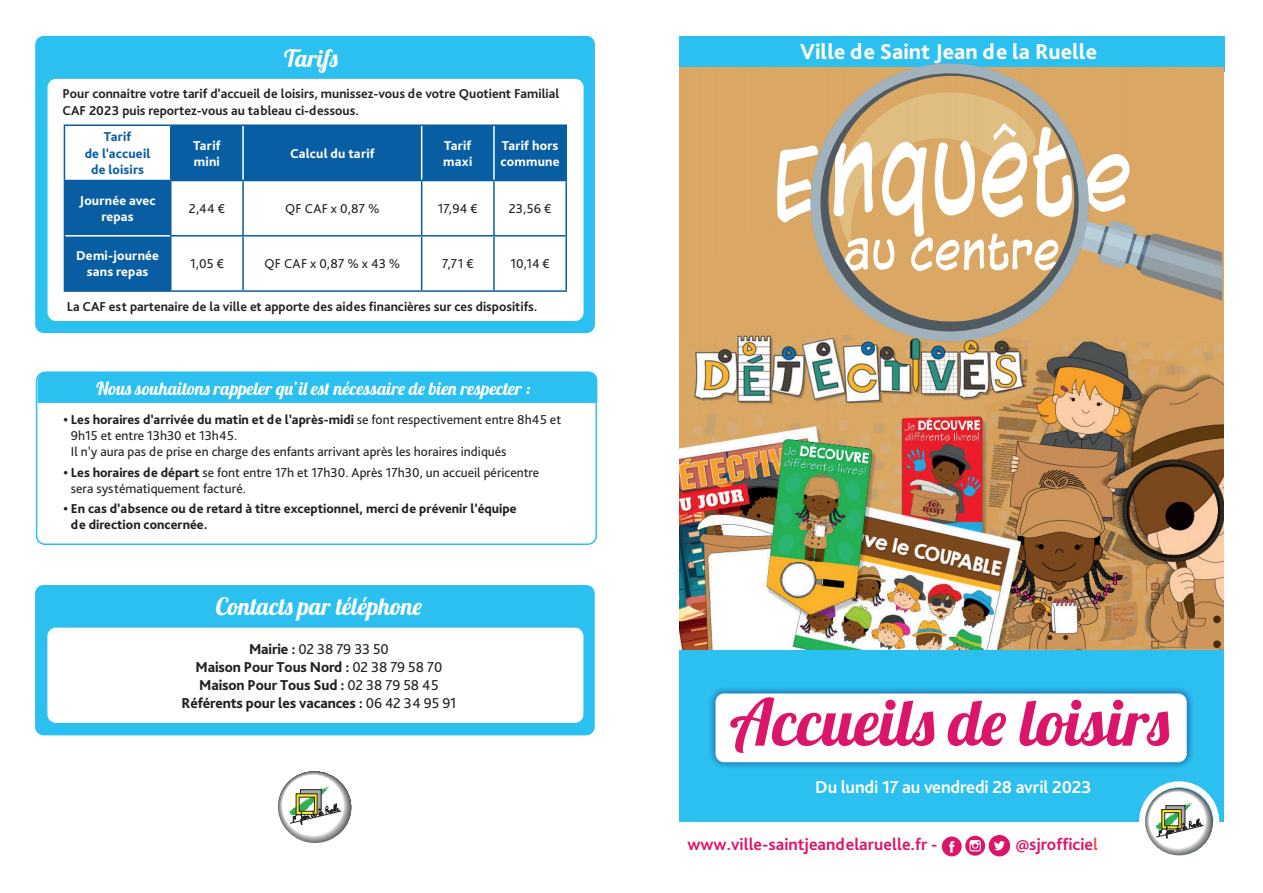
<style>
.page{position:relative;width:1263px;height:893px;background:#fff}
.page>*{position:absolute;margin:0;border:0;box-sizing:border-box;transform-origin:0 0}
.t1{font:64.5px "Lobster 1.4";letter-spacing:.045em;color:#db166a}
.t2{font:24px "Lobster 1.4";color:#fff}
.t3{font:800 22.5px "Bliss Pro";color:#fff}
.t4{font:18px "Lobster 1.4";letter-spacing:.02em;color:#fff}
.t5{font:700 18px "Bliss Pro";letter-spacing:-.01em;color:#fff}
.t6{font:700 17.4px "Bliss Pro";color:#db166a}
.t7{font:800 15px/18px "Bliss Pro";letter-spacing:-.01em;color:#231f20;text-align:center}
.t8{font:13.5px/16.2px "Bliss Pro";color:#231f20}
.t9{font:700 13.5px/16.2px "Bliss Pro";color:#231f20}
.t10{font:800 13.5px/16.2px "Bliss Pro";color:#231f20}
.t11{font:800 13.5px/16.2px "Bliss Pro";letter-spacing:.015em;color:#fff}
.t12{font:800 13.5px/16.2px "Bliss Pro";letter-spacing:.015em;color:#095ea3;text-align:center}
.s1{font-weight:800}
.s2{font-weight:400}
.s3{color:#f0524d}
</style>
<div class="page">
<div style="left:679px;top:36px;width:545px;height:36px;background:#2cc0f0"></div>
<div style="left:679px;top:648px;width:544px;height:173px;background:#2cc0f0"></div>
<svg style="left:1146px;top:788px;width:66px;height:66px"></svg>
<div style="left:1164px;top:812px;width:15px;height:14px;border:1px solid #231f20"></div>
<div style="left:1139px;top:781px;width:80px;height:80px;border:6px solid #fff;border-radius:50%"></div>
<div style="left:707px;top:685px;width:488px;height:85px;background:#0e256c;opacity:.75"></div>
<div style="left:715px;top:693px;width:472px;height:69px;background:#fff;border-radius:9px"></div>
<svg style="left:942px;top:835px;width:68px;height:21px"></svg>
<div style="left:35px;top:36px;width:560px;height:297px;background:#2cc0f0;border-radius:9px"></div>
<div style="left:35px;top:585px;width:560px;height:150px;background:#2cc0f0;border-radius:9px"></div>
<div style="left:48px;top:79px;width:536px;height:242px;background:#fff;border-radius:9px"></div>
<div style="left:47px;top:628px;width:536px;height:95px;background:#fff;border-radius:9px"></div>
<svg style="left:278px;top:771px;width:73px;height:71px"></svg>
<div style="left:299px;top:797px;width:16px;height:14px;border:1px solid #231f20"></div>
<div style="left:271px;top:764px;width:87px;height:85px;border:6px solid #fff;border-radius:50%"></div>
<svg style="left:65px;top:126px;width:500px;height:164px"></svg>
<hr style="left:242px;top:126px;width:2px;height:54px;background:#fff">
<hr style="left:421px;top:126px;width:1px;height:54px;background:#fff">
<hr style="left:493px;top:126px;width:2px;height:54px;background:#fff">
<hr style="left:65px;top:235px;width:105px;height:2px;background:#fff">
<hr style="left:171px;top:124px;width:72px;height:2px;background:#095ea3">
<hr style="left:243px;top:124px;width:179px;height:2px;background:#095ea3">
<hr style="left:422px;top:124px;width:72px;height:2px;background:#095ea3">
<hr style="left:494px;top:124px;width:73px;height:2px;background:#095ea3">
<hr style="left:565px;top:126px;width:2px;height:54px;background:#095ea3">
<hr style="left:64px;top:181px;width:1px;height:55px;background:#095ea3">
<hr style="left:64px;top:236px;width:1px;height:54px;background:#095ea3">
<hr style="left:64px;top:290px;width:107px;height:2px;background:#095ea3">
<hr style="left:64px;top:124px;width:107px;height:2px;background:#095ea3">
<hr style="left:64px;top:126px;width:1px;height:54px;background:#095ea3">
<hr style="left:170px;top:126px;width:1px;height:54px;background:#095ea3">
<hr style="left:64px;top:180px;width:107px;height:1px;background:#095ea3">
<hr style="left:171px;top:180px;width:72px;height:1px;background:#095ea3">
<hr style="left:170px;top:181px;width:1px;height:54px;background:#095ea3">
<hr style="left:243px;top:180px;width:179px;height:1px;background:#095ea3">
<hr style="left:242px;top:181px;width:2px;height:54px;background:#095ea3">
<hr style="left:422px;top:180px;width:72px;height:1px;background:#095ea3">
<hr style="left:421px;top:181px;width:1px;height:54px;background:#095ea3">
<hr style="left:494px;top:180px;width:73px;height:1px;background:#095ea3">
<hr style="left:493px;top:181px;width:2px;height:54px;background:#095ea3">
<hr style="left:565px;top:181px;width:2px;height:54px;background:#095ea3">
<hr style="left:170px;top:235px;width:73px;height:2px;background:#095ea3">
<hr style="left:170px;top:237px;width:1px;height:53px;background:#095ea3">
<hr style="left:243px;top:235px;width:179px;height:2px;background:#095ea3">
<hr style="left:242px;top:237px;width:2px;height:53px;background:#095ea3">
<hr style="left:422px;top:235px;width:72px;height:2px;background:#095ea3">
<hr style="left:421px;top:237px;width:1px;height:53px;background:#095ea3">
<hr style="left:494px;top:235px;width:73px;height:2px;background:#095ea3">
<hr style="left:493px;top:237px;width:2px;height:53px;background:#095ea3">
<hr style="left:565px;top:237px;width:2px;height:53px;background:#095ea3">
<hr style="left:171px;top:290px;width:72px;height:2px;background:#095ea3">
<hr style="left:243px;top:290px;width:179px;height:2px;background:#095ea3">
<hr style="left:422px;top:290px;width:72px;height:2px;background:#095ea3">
<hr style="left:494px;top:290px;width:73px;height:2px;background:#095ea3">
<div style="left:36px;top:372px;width:561px;height:173px;border:2px solid #2cc0f0;border-radius:9px"></div>
<div style="left:38px;top:372px;width:559px;height:31px;background:#2cc0f0"></div>
<img style="left:679px;top:68px;width:544px;height:582px">
<svg style="left:777px;top:36px;width:448px;height:186px"></svg>
<svg style="left:1107px;top:45px;width:115px;height:315px;fill:#d9a864"></svg>
<svg style="left:792px;top:45px;width:315px;height:315px"></svg>
<svg style="left:803px;top:56px;width:293px;height:293px;background:#aea786"></svg>
<svg style="left:834px;top:91px;width:388px;height:237px;background:#d2b284"></svg>
<h2 class="t2" style="left:284px;top:43px;width:55px">Tarifs</h2>
<p class="t9" style="left:63px;top:86px;width:498px">Pour connaitre votre tarif d’accueil de loisirs, munissez-vous de votre Quotient Familial<br>CAF 2023 puis reportez-vous au tableau ci-dessous.</p>
<p class="t12" style="left:85px;top:129px;width:67px">Tarif<br>de l’accueil de loisirs</p>
<p class="t11" style="left:193px;top:137px;width:29px">Tarif mini</p>
<p class="t11" style="left:290px;top:145px;width:86px">Calcul du tarif</p>
<p class="t11" style="left:443px;top:137px;width:30px">Tarif maxi</p>
<p class="t11" style="left:500px;top:137px;width:61px">Tarif hors commune</p>
<p class="t11" style="left:79px;top:192px;width:78px;text-align:center">Journée avec repas</p>
<p class="t8" style="left:189px;top:200px;width:37px">2,44 €</p>
<p class="t8" style="left:285px;top:200px;width:96px">QF CAF x 0,87 %</p>
<p class="t8" style="left:438px;top:200px;width:41px">17,94 €</p>
<p class="t8" style="left:509px;top:200px;width:44px">23,56 €</p>
<p class="t11" style="left:76px;top:247px;width:85px;text-align:center">Demi-journée sans repas</p>
<p class="t8" style="left:190px;top:255px;width:35px">1,05 €</p>
<p class="t8" style="left:264px;top:255px;width:137px">QF CAF x 0,87 % x 43 %</p>
<p class="t8" style="left:442px;top:255px;width:33px">7,71 €</p>
<p class="t8" style="left:510px;top:255px;width:41px">10,14 €</p>
<p class="t9" style="left:67px;top:298px;width:472px">La CAF est partenaire de la ville et apporte des aides financières sur ces dispositifs.</p>
<h3 class="t4" style="left:97px;top:377px;width:436px">Nous souhaitons rappeler qu’il est nécessaire de bien respecter :</h3>
<p class="t8" style="left:71px;top:411px;width:492px;text-indent:-7px"><span class="s1">• Les horaires d’arrivée du matin et de l’après-midi</span> se font respectivement entre 8h45 et<br>9h15 et entre 13h30 et 13h45.<br>Il n’y aura pas de prise en charge des enfants arrivant après les horaires indiqués</p>
<p class="t8" style="left:71px;top:464px;width:470px;text-indent:-7px"><span class="s1">• Les horaires de départ</span> se font entre 17h et 17h30. Après 17h30, un accueil péricentre sera systématiquement facturé.</p>
<p class="t10" style="left:71px;top:500px;width:447px;text-indent:-7px">• En cas d’absence ou de retard à titre exceptionnel, merci de prévenir l’équipe de direction concernée.</p>
<h2 class="t2" style="left:216px;top:591px;width:208px">Contacts par téléphone</h2>
<p class="t7" style="left:182px;top:640px;width:276px">Mairie : <span class="s2">02 38 79 33 50<br></span>Maison Pour Tous Nord : <span class="s2">02 38 79 58 70<br></span>Maison Pour Tous Sud : <span class="s2">02 38 79 58 45<br></span>Référents pour les vacances : <span class="s2">06 42 34 95 91</span></p>
<h3 class="t3" style="left:800px;top:38px;width:298px">Ville de Saint Jean de la Ruelle</h3>
<h1 class="t1" style="left:730px;top:681px;width:441px">Accueils de loisirs</h1>
<h3 class="t5" style="left:815px;top:776px;width:278px">Du lundi 17 au vendredi 28 avril 2023</h3>
<p class="t6" style="left:687px;top:834px;width:252px">www.ville-saintjeandelaruelle.fr -</p>
<p class="t6" style="left:1016px;top:834px;width:84px">@sjrofficie<span class="s3">l</span></p>
</div>
